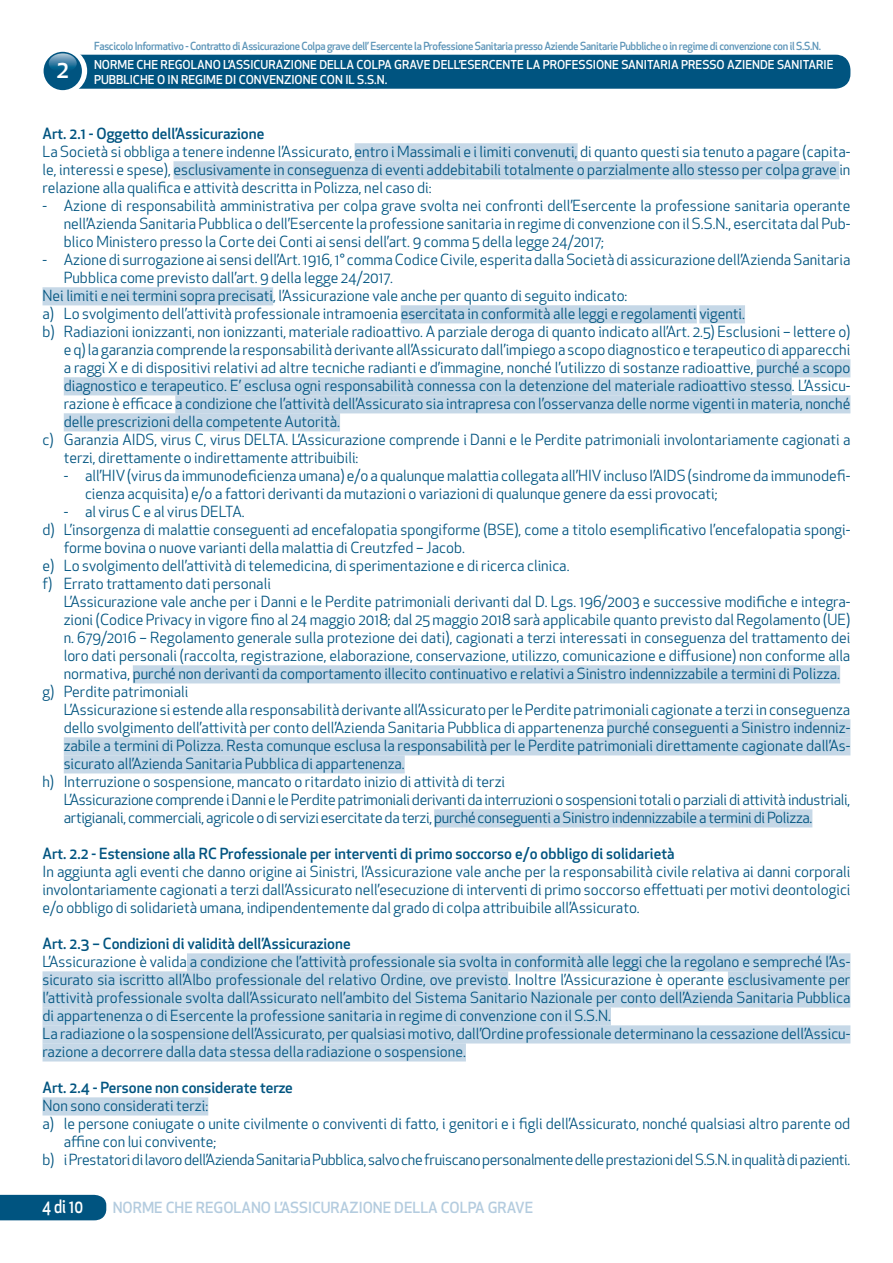
<style>
.page{position:relative;width:893px;height:1263px;background:#fff}
.page>*{position:absolute;margin:0;border:0;box-sizing:border-box;transform-origin:0 0}
.t1{font:500 24px "Apex New";color:#fff}
.t2{font:500 18px "Apex New";color:#fff;scale:.83 1}
.t3{font:15px/18px "Apex New";color:#005480;text-align:justify}
.t4{font:15px "Apex New";letter-spacing:-.02em;color:#005480}
.t5{font:500 15px "Apex New";color:#005480}
.t6{font:500 15px "Apex New";color:#b4ccdf}
.t7{font:500 12px/15px "Apex New";color:#fff}
.t8{font:500 10.95px "Apex New";letter-spacing:-.03em;color:#5d95b8;scale:.96 1}
</style>
<div class="page">
<div style="left:355px;top:143px;width:223px;height:18px;background:#c6d8e7"></div>
<div style="left:173px;top:161px;width:666px;height:18px;background:#c6d8e7"></div>
<div style="left:43px;top:287px;width:230px;height:18px;background:#c6d8e7"></div>
<div style="left:401px;top:305px;width:296px;height:18px;background:#c6d8e7"></div>
<div style="left:699px;top:305px;width:46px;height:18px;background:#c6d8e7"></div>
<div style="left:756px;top:359px;width:94px;height:18px;background:#c6d8e7"></div>
<div style="left:64px;top:377px;width:728px;height:18px;background:#c6d8e7"></div>
<div style="left:175px;top:395px;width:675px;height:18px;background:#c6d8e7"></div>
<div style="left:64px;top:413px;width:276px;height:18px;background:#c6d8e7"></div>
<div style="left:133px;top:665px;width:707px;height:18px;background:#c6d8e7"></div>
<div style="left:607px;top:719px;width:243px;height:18px;background:#c6d8e7"></div>
<div style="left:64px;top:737px;width:786px;height:18px;background:#c6d8e7"></div>
<div style="left:64px;top:755px;width:341px;height:18px;background:#c6d8e7"></div>
<div style="left:434px;top:809px;width:378px;height:18px;background:#c6d8e7"></div>
<div style="left:187px;top:953px;width:663px;height:18px;background:#c6d8e7"></div>
<div style="left:43px;top:971px;width:465px;height:18px;background:#c6d8e7"></div>
<div style="left:728px;top:971px;width:122px;height:18px;background:#c6d8e7"></div>
<div style="left:43px;top:989px;width:807px;height:18px;background:#c6d8e7"></div>
<div style="left:43px;top:1007px;width:568px;height:18px;background:#c6d8e7"></div>
<div style="left:43px;top:1025px;width:807px;height:18px;background:#c6d8e7"></div>
<div style="left:43px;top:1043px;width:423px;height:18px;background:#c6d8e7"></div>
<div style="left:43px;top:1097px;width:165px;height:18px;background:#c6d8e7"></div>
<div style="left:50px;top:55px;width:800px;height:34px;background:#005480;border-radius:15px"></div>
<svg style="left:40px;top:48px;width:47px;height:46px"></svg>
<div style="left:44px;top:52px;width:38px;height:38px;background:#005480;border-radius:50%"></div>
<svg style="left:49px;top:53px;width:28px;height:19px"></svg>
<div style="left:0;top:1195px;width:106px;height:25px;background:#005480"></div>
<h1 class="t1" style="left:56px;top:53px;width:14px">2</h1>
<p class="t8" style="left:94px;top:39px;width:758px">Fascicolo Informativo - Contratto di Assicurazione Colpa grave dell’ Esercente la Professione Sanitaria presso Aziende Sanitarie Pubbliche o in regime di convenzione con il S.S.N.</p>
<p class="t7" style="left:94px;top:57px;width:741px">NORME CHE REGOLANO L’ASSICURAZIONE DELLA COLPA GRAVE DELL’ESERCENTE LA PROFESSIONE SANITARIA PRESSO AZIENDE SANITARIE<br>PUBBLICHE O IN REGIME DI CONVENZIONE CON IL S.S.N.</p>
<p class="t5" style="left:43px;top:123px;width:223px">Art. 2.1 - Oggetto dell’Assicurazione</p>
<p class="t3" style="left:43px;top:142px;width:809px">La Società si obbliga a tenere indenne l’Assicurato, entro i Massimali e i limiti convenuti, di quanto questi sia tenuto a pagare (capita&shy;le, interessi e spese), esclusivamente in conseguenza di eventi addebitabili totalmente o parzialmente allo stesso per colpa grave in relazione alla qualifica e attività descritta in Polizza, nel caso di:</p>
<p class="t3" style="left:64px;top:196px;width:788px;text-indent:-21px">- Azione di responsabilità amministrativa per colpa grave svolta nei confronti dell’Esercente la professione sanitaria operante nell’Azienda Sanitaria Pubblica o dell’Esercente la professione sanitaria in regime di convenzione con il S.S.N., esercitata dal Pub&shy;blico Ministero presso la Corte dei Conti ai sensi dell’art. 9 comma 5 della legge 24/2017;</p>
<p class="t3" style="left:43px;top:250px;width:809px">- Azione di surrogazione ai sensi dell’Art. 1916, 1° comma Codice Civile, esperita dalla Società di assicurazione dell’Azienda Sanitaria</p>
<p class="t3" style="left:64px;top:268px;width:331px">Pubblica come previsto dall’art. 9 della legge 24/2017.</p>
<p class="t3" style="left:43px;top:286px;width:586px">Nei limiti e nei termini sopra precisati, l’Assicurazione vale anche per quanto di seguito indicato:</p>
<p class="t3" style="left:43px;top:304px;width:704px">a) Lo svolgimento dell’attività professionale intramoenia esercitata in conformità alle leggi e regolamenti vigenti.</p>
<p class="t3" style="left:43px;top:322px;width:809px">b) Radiazioni ionizzanti, non ionizzanti, materiale radioattivo. A parziale deroga di quanto indicato all’Art. 2.5) Esclusioni – lettere o)</p>
<p class="t3" style="left:64px;top:340px;width:788px">e q) la garanzia comprende la responsabilità derivante all’Assicurato dall’impiego a scopo diagnostico e terapeutico di apparecchi</p>
<p class="t3" style="left:64px;top:358px;width:788px">a raggi X e di dispositivi relativi ad altre tecniche radianti e d’immagine, nonché l’utilizzo di sostanze radioattive, purché a scopo</p>
<p class="t3" style="left:64px;top:376px;width:788px">diagnostico e terapeutico. E’ esclusa ogni responsabilità connessa con la detenzione del materiale radioattivo stesso. L’Assicu-</p>
<p class="t3" style="left:64px;top:394px;width:788px">razione è efficace a condizione che l’attività dell’Assicurato sia intrapresa con l’osservanza delle norme vigenti in materia, nonché</p>
<p class="t3" style="left:64px;top:412px;width:278px">delle prescrizioni della competente Autorità.</p>
<p class="t3" style="left:43px;top:430px;width:809px">c) Garanzia AIDS, virus C, virus DELTA. L’Assicurazione comprende i Danni e le Perdite patrimoniali involontariamente cagionati a</p>
<p class="t3" style="left:64px;top:448px;width:296px">terzi, direttamente o indirettamente attribuibili:</p>
<p class="t3" style="left:85px;top:466px;width:767px;text-indent:-21px">- all’HIV (virus da immunodeficienza umana) e/o a qualunque malattia collegata all’HIV incluso l’AIDS (sindrome da immunodefi&shy;cienza acquisita) e/o a fattori derivanti da mutazioni o variazioni di qualunque genere da essi provocati;</p>
<p class="t3" style="left:64px;top:502px;width:183px">- al virus C e al virus DELTA.</p>
<p class="t3" style="left:42px;top:520px;width:809px">d) L’insorgenza di malattie conseguenti ad encefalopatia spongiforme (BSE), come a titolo esemplificativo l’encefalopatia spongi-</p>
<p class="t3" style="left:64px;top:538px;width:403px">forme bovina o nuove varianti della malattia di Creutzfed – Jacob.</p>
<p class="t3" style="left:42px;top:556px;width:529px">e) Lo svolgimento dell’attività di telemedicina, di sperimentazione e di ricerca clinica.</p>
<p class="t3" style="left:42px;top:574px;width:230px">f) Errato trattamento dati personali</p>
<p class="t3" style="left:64px;top:592px;width:788px">L’Assicurazione vale anche per i Danni e le Perdite patrimoniali derivanti dal D. Lgs. 196/2003 e successive modifiche e integra-</p>
<p class="t3" style="left:64px;top:610px;width:788px">zioni (Codice Privacy in vigore fino al 24 maggio 2018; dal 25 maggio 2018 sarà applicabile quanto previsto dal Regolamento (UE)</p>
<p class="t3" style="left:64px;top:628px;width:788px">n. 679/2016 – Regolamento generale sulla protezione dei dati), cagionati a terzi interessati in conseguenza del trattamento dei</p>
<p class="t3" style="left:64px;top:646px;width:788px">loro dati personali (raccolta, registrazione, elaborazione, conservazione, utilizzo, comunicazione e diffusione) non conforme alla</p>
<p class="t3" style="left:64px;top:664px;width:778px">normativa, purché non derivanti da comportamento illecito continuativo e relativi a Sinistro indennizzabile a termini di Polizza.</p>
<p class="t3" style="left:42px;top:682px;width:147px">g) Perdite patrimoniali</p>
<p class="t3" style="left:64px;top:700px;width:788px">L’Assicurazione si estende alla responsabilità derivante all’Assicurato per le Perdite patrimoniali cagionate a terzi in conseguenza</p>
<p class="t3" style="left:64px;top:718px;width:788px">dello svolgimento dell’attività per conto dell’Azienda Sanitaria Pubblica di appartenenza purché conseguenti a Sinistro indenniz-</p>
<p class="t3" style="left:64px;top:736px;width:788px">zabile a termini di Polizza. Resta comunque esclusa la responsabilità per le Perdite patrimoniali direttamente cagionate dall’As-</p>
<p class="t3" style="left:64px;top:754px;width:342px">sicurato all’Azienda Sanitaria Pubblica di appartenenza.</p>
<p class="t3" style="left:42px;top:772px;width:464px">h) Interruzione o sospensione, mancato o ritardato inizio di attività di terzi</p>
<p class="t4" style="left:64px;top:790px;width:788px">L’Assicurazione comprende i Danni e le Perdite patrimoniali derivanti da interruzioni o sospensioni totali o parziali di attività industriali,</p>
<p class="t4" style="left:64px;top:808px;width:750px">artigianali, commerciali, agricole o di servizi esercitate da terzi, purché conseguenti a Sinistro indennizzabile a termini di Polizza.</p>
<p class="t5" style="left:42px;top:843px;width:633px">Art. 2.2 - Estensione alla RC Professionale per interventi di primo soccorso e/o obbligo di solidarietà</p>
<p class="t3" style="left:42px;top:862px;width:809px">In aggiunta agli eventi che danno origine ai Sinistri, l’Assicurazione vale anche per la responsabilità civile relativa ai danni corporali involontariamente cagionati a terzi dall’Assicurato nell’esecuzione di interventi di primo soccorso effettuati per motivi deontologici e/o obbligo di solidarietà umana, indipendentemente dal grado di colpa attribuibile all’Assicurato.</p>
<p class="t5" style="left:42px;top:933px;width:310px">Art. 2.3 – Condizioni di validità dell’Assicurazione</p>
<p class="t3" style="left:42px;top:952px;width:809px;text-align:left">L’Assicurazione è valida a condizione che l’attività professionale sia svolta in conformità alle leggi che la regolano e sempreché l’As&shy;sicurato sia iscritto all’Albo professionale del relativo Ordine, ove previsto. Inoltre l’Assicurazione è operante esclusivamente per l’attività professionale svolta dall’Assicurato nell’ambito del Sistema Sanitario Nazionale per conto dell’Azienda Sanitaria Pubblica di appartenenza o di Esercente la professione sanitaria in regime di convenzione con il S.S.N.<br>La radiazione o la sospensione dell’Assicurato, per qualsiasi motivo, dall’Ordine professionale determinano la cessazione dell’Assicu&shy;razione a decorrere dalla data stessa della radiazione o sospensione.</p>
<p class="t5" style="left:42px;top:1077px;width:252px">Art. 2.4 - Persone non considerate terze</p>
<p class="t3" style="left:42px;top:1096px;width:167px">Non sono considerati terzi:</p>
<p class="t3" style="left:42px;top:1114px;width:809px">a) le persone coniugate o unite civilmente o conviventi di fatto, i genitori e i figli dell’Assicurato, nonché qualsiasi altro parente od</p>
<p class="t3" style="left:64px;top:1132px;width:154px">affine con lui convivente;</p>
<p class="t4" style="left:42px;top:1150px;width:809px">b) i Prestatori di lavoro dell’Azienda Sanitaria Pubblica, salvo che fruiscano personalmente delle prestazioni del S.S.N. in qualità di pazienti.</p>
<p class="t2" style="left:42px;top:1195px;width:51px">4 di 10</p>
<p class="t6" style="left:113px;top:1198px;width:422px">NORME CHE REGOLANO L’ASSICURAZIONE DELLA COLPA GRAVE</p>
</div>
